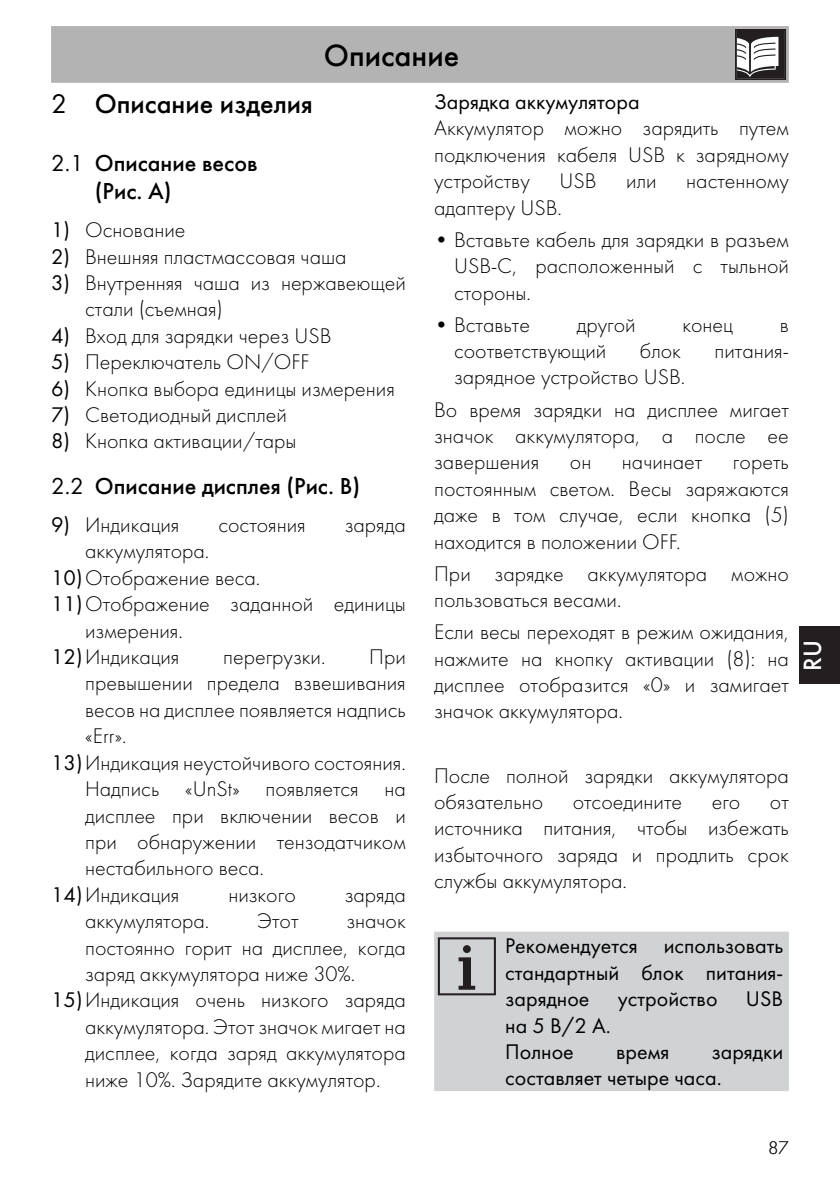
<style>
.page{position:relative;width:840px;height:1191px;background:#fff}
.page>*{position:absolute;margin:0;border:0;box-sizing:border-box;transform-origin:0 0}
.t1{font:500 32px "Futura";color:#000}
.t2{font:500 28px "Futura";color:#000}
.t3{font:500 26px "Futura";color:#fff}
.t4{font:500 24px/28.8px "Futura";color:#000}
.t5{font:300 22px/26.4px "Futura";color:#000}
.t6{font:22px/26.4px "Futura";color:#000}
.t7{font:300 19px "Futura";color:#231f20}
.s1{font-weight:400}
</style>
<div class="page">
<div style="left:799px;top:626px;width:40px;height:58px;background:#231f20"></div>
<div style="left:51px;top:26px;width:737px;height:57px;background:#b3b3b3"></div>
<svg style="left:734px;top:29px;width:51px;height:51px"></svg>
<div style="left:434px;top:931px;width:354px;height:160px;background:#d1d2d4"></div>
<svg style="left:437px;top:937px;width:58px;height:58px;background:#aaaaac"></svg>
<h1 class="t1" style="left:324px;top:36px;width:137px">Описание</h1>
<p class="t2" style="left:51px;top:87px;width:263px"><span class="s1">2</span> Описание изделия</p>
<p class="t4" style="left:95px;top:149px;width:164px;text-indent:-44px"><span class="s1">2.1</span> Описание весов (Рис. A)</p>
<p class="t5" style="left:51px;top:217px;width:136px"><span class="s1">1)</span> Основание</p>
<p class="t5" style="left:51px;top:243px;width:297px"><span class="s1">2)</span> Внешняя пластмассовая чаша</p>
<p class="t5" style="left:85px;top:270px;width:322px;text-indent:-34px"><span class="s1">3)</span> Внутренняя чаша из нержавеющей стали (съемная)</p>
<p class="t5" style="left:51px;top:322px;width:282px"><span class="s1">4)</span> Вход для зарядки через USB</p>
<p class="t5" style="left:51px;top:349px;width:260px"><span class="s1">5)</span> Переключатель ON/OFF</p>
<p class="t5" style="left:51px;top:375px;width:345px"><span class="s1">6)</span> Кнопка выбора единицы измерения</p>
<p class="t5" style="left:51px;top:402px;width:237px"><span class="s1">7)</span> Светодиодный дисплей</p>
<p class="t5" style="left:51px;top:428px;width:247px"><span class="s1">8)</span> Кнопка активации/тары</p>
<p class="t4" style="left:51px;top:472px;width:310px"><span class="s1">2.2</span> Описание дисплея (Рис. B)</p>
<p class="t5" style="left:51px;top:511px;width:130px"><span class="s1">9)</span> Индикация</p>
<p class="t5" style="left:218px;top:511px;width:89px">состояния</p>
<p class="t5" style="left:344px;top:511px;width:63px">заряда</p>
<p class="t5" style="left:85px;top:538px;width:126px">аккумулятора.</p>
<p class="t5" style="left:51px;top:564px;width:211px"><span class="s1">10)</span>Отображение веса.</p>
<p class="t5" style="left:51px;top:591px;width:356px"><span class="s1">11)</span>Отображение заданной единицы</p>
<p class="t5" style="left:85px;top:617px;width:99px">измерения.</p>
<p class="t5" style="left:51px;top:643px;width:130px"><span class="s1">12)</span>Индикация</p>
<p class="t5" style="left:223px;top:643px;width:104px">перегрузки.</p>
<p class="t5" style="left:369px;top:643px;width:38px">При</p>
<p class="t5" style="left:85px;top:670px;width:322px">превышении предела взвешивания</p>
<p class="t5" style="left:85px;top:696px;width:322px">весов на дисплее появляется надпись</p>
<p class="t5" style="left:85px;top:723px;width:43px">«Err».</p>
<p class="t5" style="left:51px;top:749px;width:356px"><span class="s1">13)</span>Индикация неустойчивого состояния.</p>
<p class="t5" style="left:85px;top:775px;width:322px">Надпись «UnSt» появляется на</p>
<p class="t5" style="left:85px;top:802px;width:322px">дисплее при включении весов и</p>
<p class="t5" style="left:85px;top:828px;width:322px">при обнаружении тензодатчиком</p>
<p class="t5" style="left:85px;top:855px;width:180px">нестабильного веса.</p>
<p class="t5" style="left:51px;top:881px;width:130px"><span class="s1">14)</span>Индикация</p>
<p class="t5" style="left:228px;top:881px;width:69px">низкого</p>
<p class="t5" style="left:344px;top:881px;width:63px">заряда</p>
<p class="t5" style="left:85px;top:907px;width:126px">аккумулятора.</p>
<p class="t5" style="left:257px;top:907px;width:43px">Этот</p>
<p class="t5" style="left:346px;top:907px;width:61px">значок</p>
<p class="t5" style="left:85px;top:934px;width:322px">постоянно горит на дисплее, когда</p>
<p class="t5" style="left:85px;top:960px;width:271px">заряд аккумулятора ниже 30%.</p>
<p class="t5" style="left:51px;top:987px;width:356px"><span class="s1">15)</span>Индикация очень низкого заряда</p>
<p class="t5" style="left:85px;top:1013px;width:322px">аккумулятора. Этот значок мигает на</p>
<p class="t5" style="left:85px;top:1039px;width:322px">дисплее, когда заряд аккумулятора</p>
<p class="t5" style="left:85px;top:1066px;width:296px">ниже 10%. Зарядите аккумулятор.</p>
<p class="t6" style="left:434px;top:88px;width:207px">Зарядка аккумулятора</p>
<p class="t5" style="left:434px;top:115px;width:356px;text-align:justify">Аккумулятор можно зарядить путем подключения кабеля USB к зарядному устройству</p>
<p class="t5" style="left:559px;top:168px;width:39px">USB</p>
<p class="t5" style="left:626px;top:168px;width:32px">или</p>
<p class="t5" style="left:686px;top:168px;width:104px">настенному</p>
<p class="t5" style="left:434px;top:194px;width:129px">адаптеру USB.</p>
<p class="t5" style="left:454px;top:226px;width:336px;text-align:justify;text-indent:-20px">• Вставьте кабель для зарядки в разъем USB-C, расположенный с тыльной стороны.</p>
<p class="t5" style="left:434px;top:311px;width:97px">• Вставьте</p>
<p class="t5" style="left:576px;top:311px;width:60px">другой</p>
<p class="t5" style="left:682px;top:311px;width:52px">конец</p>
<p class="t5" style="left:779px;top:311px;width:11px">в</p>
<p class="t5" style="left:454px;top:338px;width:154px">соответствующий</p>
<p class="t5" style="left:639px;top:338px;width:43px">блок</p>
<p class="t5" style="left:714px;top:338px;width:76px">питания-</p>
<p class="t5" style="left:434px;top:361px;width:356px;line-height:32px;text-indent:20px">зарядное устройство USB.<br>Во время зарядки на дисплее мигает</p>
<p class="t5" style="left:434px;top:422px;width:356px">значок аккумулятора, а после ее завершения</p>
<p class="t5" style="left:569px;top:449px;width:23px">он</p>
<p class="t5" style="left:621px;top:449px;width:82px">начинает</p>
<p class="t5" style="left:434px;top:449px;width:356px;text-align:justify;text-indent:298px">гореть постоянным светом. Весы заряжаются даже в том случае, если кнопка (5) находится в положении OFF.</p>
<p class="t5" style="left:434px;top:560px;width:356px">При зарядке аккумулятора можно пользоваться весами.</p>
<p class="t5" style="left:434px;top:619px;width:356px;text-align:justify">Если весы переходят в режим ожидания, нажмите на кнопку активации (8): на дисплее отобразится «0» и замигает значок аккумулятора.</p>
<p class="t5" style="left:434px;top:762px;width:356px">После полной зарядки аккумулятора обязательно</p>
<p class="t5" style="left:572px;top:788px;width:111px">отсоедините</p>
<p class="t5" style="left:711px;top:788px;width:30px">его</p>
<p class="t5" style="left:434px;top:788px;width:356px;text-align:justify;text-indent:335px">от источника питания, чтобы избежать избыточного заряда и продлить срок службы аккумулятора.</p>
<p class="t6" style="left:505px;top:932px;width:279px;text-align:justify">Рекомендуется использовать стандартный блок питания&shy;зарядное</p>
<p class="t6" style="left:617px;top:985px;width:101px">устройство</p>
<p class="t6" style="left:745px;top:985px;width:39px">USB</p>
<p class="t6" style="left:505px;top:1012px;width:107px">на 5 В/2 A.<br>Полное</p>
<p class="t6" style="left:505px;top:1038px;width:279px;text-indent:206px">зарядки составляет четыре часа.</p>
<p class="t6" style="left:615px;top:1038px;width:55px">время</p>
<p class="t3" style="left:796px;top:671px;width:32px;rotate:-90deg">RU</p>
<p class="t7" style="left:767px;top:1136px;width:22px">87</p>
</div>
